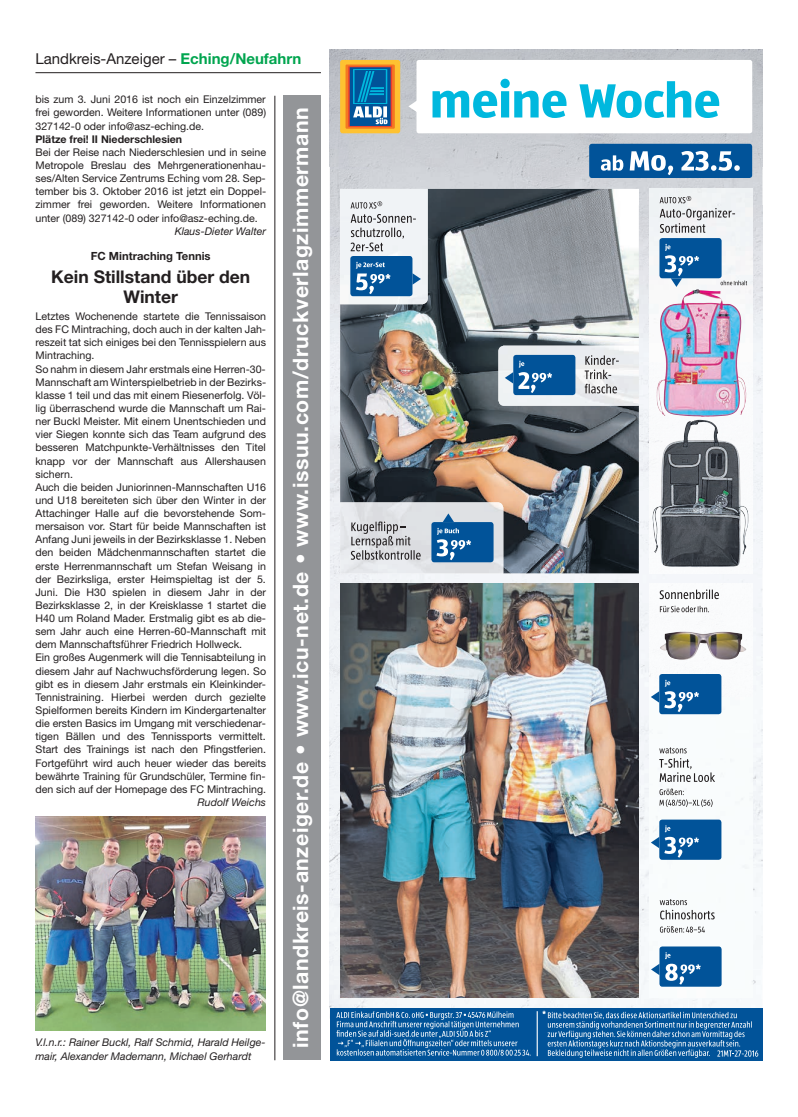
<style>
.page{position:relative;width:798px;height:1117px;background:#fff}
.page>*{position:absolute;margin:0;border:0;box-sizing:border-box;transform-origin:0 0}
.t1{font:700 21.25px "Helvetica Neue";letter-spacing:.025em;color:#fff}
.t2{font:700 17.5px/20px "Helvetica Neue";color:#231f20;text-align:center}
.t3{font:15px "Helvetica Neue";color:#231f20}
.t4{font:700 11.25px "Helvetica Neue";color:#231f20}
.t5{font:10.62px/13.1px "Helvetica Neue";color:#231f20;text-align:justify}
.t6{font:italic 10.62px/13.1px "Helvetica Neue";color:#231f20}
.t7{font:700 10.62px "Helvetica Neue";color:#231f20}
.s1{font-weight:700;color:#00a54f}
</style>
<div class="page">
<hr style="left:274px;top:96px;width:1px;height:963px;background:#231f20">
<hr style="left:35px;top:72px;width:286px;height:1px;background:#231f20">
<img style="left:330px;top:607px;width:348px;height:400px">
<img style="left:330px;top:361px;width:39px;height:246px">
<div style="left:369px;top:567px;width:393px;height:40px;background:#f4f6fa"></div>
<img style="left:638px;top:206px;width:11px;height:361px">
<img style="left:692px;top:979px;width:64px;height:28px">
<div style="left:751px;top:607px;width:11px;height:351px;background:#f6f8fb"></div>
<img style="left:751px;top:206px;width:11px;height:361px">
<img style="left:330px;top:49px;width:432px;height:118px">
<img style="left:330px;top:167px;width:39px;height:194px">
<div style="left:369px;top:167px;width:393px;height:39px;background:#d1d4d9"></div>
<div style="left:330px;top:1007px;width:432px;height:52px;background:#015399"></div>
<svg style="left:336px;top:1011px;width:194px;height:44px"></svg>
<hr style="left:536px;top:1010px;width:1px;height:45px;background:#fff">
<svg style="left:542px;top:1010px;width:216px;height:47px"></svg>
<div style="left:340px;top:60px;width:60px;height:73px;background:#fec231;border-radius:2px"></div>
<div style="left:345px;top:64px;width:49px;height:65px;background:#f47921"></div>
<div style="left:348px;top:66px;width:44px;height:61px;background:#5d4a6f"></div>
<div style="left:349px;top:67px;width:41px;height:59px;background:#015399"></div>
<svg style="left:353px;top:69px;width:34px;height:55px"></svg>
<div style="left:416px;top:60px;width:336px;height:73px;background:#fff;border-radius:2px"></div>
<svg style="left:408px;top:96px;width:9px;height:21px"></svg>
<svg style="left:432px;top:79px;width:287px;height:39px"></svg>
<div style="left:589px;top:144px;width:162px;height:34px;background:#015399;border-radius:3px"></div>
<svg style="left:600px;top:155px;width:23px;height:16px"></svg>
<svg style="left:629px;top:151px;width:110px;height:24px"></svg>
<img style="left:340px;top:189px;width:298px;height:384px">
<img style="left:340px;top:583px;width:298px;height:414px">
<img style="left:649px;top:583px;width:102px;height:414px">
<div style="left:340px;top:189px;width:87px;height:115px;background:#f0f3f6"></div>
<img style="left:340px;top:502px;width:163px;height:71px">
<svg style="left:659px;top:898px;width:55px;height:21px"></svg>
<svg style="left:659px;top:925px;width:45px;height:7px"></svg>
<svg style="left:659px;top:747px;width:55px;height:34px"></svg>
<svg style="left:659px;top:788px;width:53px;height:18px"></svg>
<svg style="left:659px;top:589px;width:59px;height:10px"></svg>
<svg style="left:659px;top:605px;width:49px;height:7px"></svg>
<div style="left:659px;top:819px;width:62px;height:40px;background:#015399;border-radius:3px"></div>
<svg style="left:650px;top:825px;width:48px;height:32px"></svg>
<img style="left:498px;top:345px;width:140px;height:60px">
<svg style="left:350px;top:201px;width:32px;height:7px"></svg>
<svg style="left:350px;top:214px;width:65px;height:37px"></svg>
<svg style="left:350px;top:521px;width:70px;height:38px;background:#b7b8bb"></svg>
<svg style="left:584px;top:355px;width:34px;height:38px"></svg>
<div style="left:659px;top:673px;width:62px;height:41px;background:#015399;border-radius:3px"></div>
<svg style="left:650px;top:679px;width:48px;height:33px"></svg>
<div style="left:513px;top:355px;width:62px;height:40px;background:#015399;border-radius:3px"></div>
<svg style="left:504px;top:360px;width:48px;height:33px"></svg>
<div style="left:350px;top:256px;width:62px;height:40px;background:#015399;border-radius:3px"></div>
<svg style="left:355px;top:262px;width:35px;height:32px"></svg>
<svg style="left:412px;top:273px;width:9px;height:12px"></svg>
<div style="left:659px;top:946px;width:62px;height:40px;background:#015399;border-radius:3px"></div>
<svg style="left:650px;top:952px;width:50px;height:32px"></svg>
<img style="left:659px;top:631px;width:87px;height:28px">
<div style="left:431px;top:522px;width:62px;height:40px;background:#015399;border-radius:3px"></div>
<svg style="left:436px;top:513px;width:35px;height:47px"></svg>
<img style="left:649px;top:189px;width:102px;height:384px">
<svg style="left:720px;top:280px;width:26px;height:5px"></svg>
<svg style="left:659px;top:196px;width:75px;height:37px"></svg>
<img style="left:682px;top:289px;width:15px;height:11px">
<div style="left:659px;top:238px;width:62px;height:40px;background:#015399;border-radius:3px"></div>
<svg style="left:664px;top:244px;width:35px;height:43px"></svg>
<img style="left:683px;top:419px;width:16px;height:18px">
<div style="left:283px;top:96px;width:38px;height:963px;background:#939598"></div>
<img style="left:35px;top:816px;width:231px;height:214px">
<h3 class="t3" style="left:35px;top:50px;width:267px">Landkreis-Anzeiger – <span class="s1">Eching/Neufahrn</span></h3>
<p class="t5" style="left:35px;top:93px;width:232px">bis zum 3. Juni 2016 ist noch ein Einzelzimmer frei geworden. Weitere Informationen unter (089)<br>327142-0 oder info@asz-eching.de.</p>
<p class="t7" style="left:35px;top:132px;width:148px">Plätze frei! II Niederschlesien</p>
<p class="t5" style="left:35px;top:145px;width:232px">Bei der Reise nach Niederschlesien und in seine Metropole Breslau des Mehrgenerationenhau&shy;ses/Alten Service Zentrums Eching vom 28. Sep&shy;tember bis 3. Oktober 2016 ist jetzt ein Doppel&shy;zimmer frei geworden. Weitere Informationen unter (089) 327142-0 oder info@asz-eching.de.</p>
<p class="t6" style="left:175px;top:224px;width:93px">Klaus-Dieter Walter</p>
<p class="t4" style="left:91px;top:249px;width:121px">FC Mintraching Tennis</p>
<h2 class="t2" style="left:51px;top:267px;width:200px">Kein Stillstand über den<br>Winter</h2>
<p class="t5" style="left:35px;top:309px;width:232px;text-align:left">Letztes Wochenende startete die Tennissaison des FC Mintraching, doch auch in der kalten Jah&shy;reszeit tat sich einiges bei den Tennisspielern aus Mintraching.<br>So nahm in diesem Jahr erstmals eine Herren-30- Mannschaft am Winterspielbetrieb in der Bezirks&shy;klasse 1 teil und das mit einem Riesenerfolg. Völ&shy;lig überraschend wurde die Mannschaft um Rai&shy;ner Buckl Meister. Mit einem Unentschieden und vier Siegen konnte sich das Team aufgrund des besseren Matchpunkte-Verhältnisses den Titel knapp vor der Mannschaft aus Allershausen sichern.<br>Auch die beiden Juniorinnen-Mannschaften U16 und U18 bereiteten sich über den Winter in der Attachinger Halle auf die bevorstehende Som&shy;mersaison vor. Start für beide Mannschaften ist Anfang Juni jeweils in der Bezirksklasse 1. Neben den beiden Mädchenmannschaften startet die erste Herrenmannschaft um Stefan Weisang in der Bezirksliga, erster Heimspieltag ist der 5.<br>Juni. Die H30 spielen in diesem Jahr in der Bezirksklasse 2, in der Kreisklasse 1 startet die H40 um Roland Mader. Erstmalig gibt es ab die&shy;sem Jahr auch eine Herren-60-Mannschaft mit dem Mannschaftsführer Friedrich Hollweck.<br>Ein großes Augenmerk will die Tennisabteilung in diesem Jahr auf Nachwuchsförderung legen. So gibt es in diesem Jahr erstmals ein Kleinkinder-Tennistraining. Hierbei werden durch gezielte Spielformen bereits Kindern im Kindergartenalter die ersten Basics im Umgang mit verschiedenar&shy;tigen Bällen und des Tennissports vermittelt.<br>Start des Trainings ist nach den Pfingstferien.<br>Fortgeführt wird auch heuer wieder das bereits bewährte Training für Grundschüler, Termine fin&shy;den sich auf der Homepage des FC Mintraching.</p>
<p class="t6" style="left:197px;top:795px;width:70px">Rudolf Weichs</p>
<p class="t6" style="left:35px;top:1035px;width:231px">V.l.n.r.: Rainer Buckl, Ralf Schmid, Harald Heilge&shy;mair, Alexander Mademann, Michael Gerhardt</p>
<h1 class="t1" style="left:287px;top:1047px;width:941px;rotate:-90deg">info@landkreis-anzeiger.de • www.icu-net.de • www.issuu.com/druckverlagzimmermann</h1>
</div>
